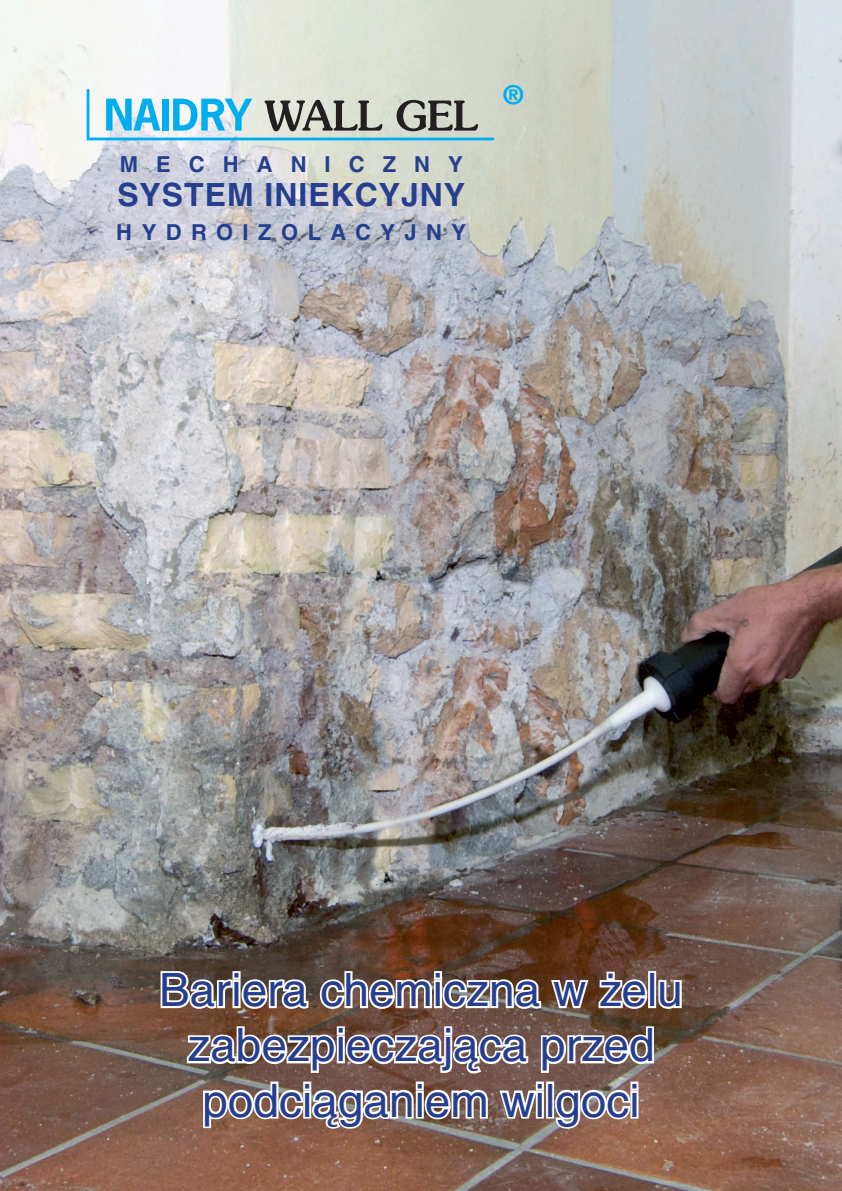
<style>
.page{position:relative;width:842px;height:1191px;background:#fff}
.page>*{position:absolute;margin:0;border:0;box-sizing:border-box;transform-origin:0 0}
.t1{font:46px/55.2px "Helvetica CE";color:#253f8e;text-align:center}
.t2{font:700 32px "Helvetica CE";letter-spacing:.03em;color:#253f8e}
.t3{font:700 26px "Helvetica CE";color:#00aeef}
.t4{font:700 22px "Helvetica CE";letter-spacing:.43em;color:#253f8e}
.t5{font:700 22px "Helvetica CE";letter-spacing:.82em;color:#253f8e}
</style>
<div class="page">
<img style="left:0;top:0;width:842px;height:1191px">
<svg style="left:87px;top:89px;width:407px;height:51px"></svg>
<svg style="left:159px;top:956px;width:525px;height:189px"></svg>
<div style="left:630px;top:1090px;width:8px;height:28px;border:4px solid #fff"></div>
<div style="left:630px;top:1081px;width:8px;height:9px;border:4px solid #fff"></div>
<p class="t5" style="left:120px;top:151px;width:344px">MECHANICZNY</p>
<p class="t2" style="left:117px;top:175px;width:349px">SYSTEM INIEKCYJNY</p>
<p class="t4" style="left:116px;top:219px;width:351px">HYDROIZOLACYJNY</p>
<p class="t3" style="left:504px;top:79px;width:21px">®</p>
<p class="t1" style="left:159px;top:962px;width:525px">Bariera chemiczna w żelu zabezpieczająca przed podciąganiem wilgoci</p>
</div>
